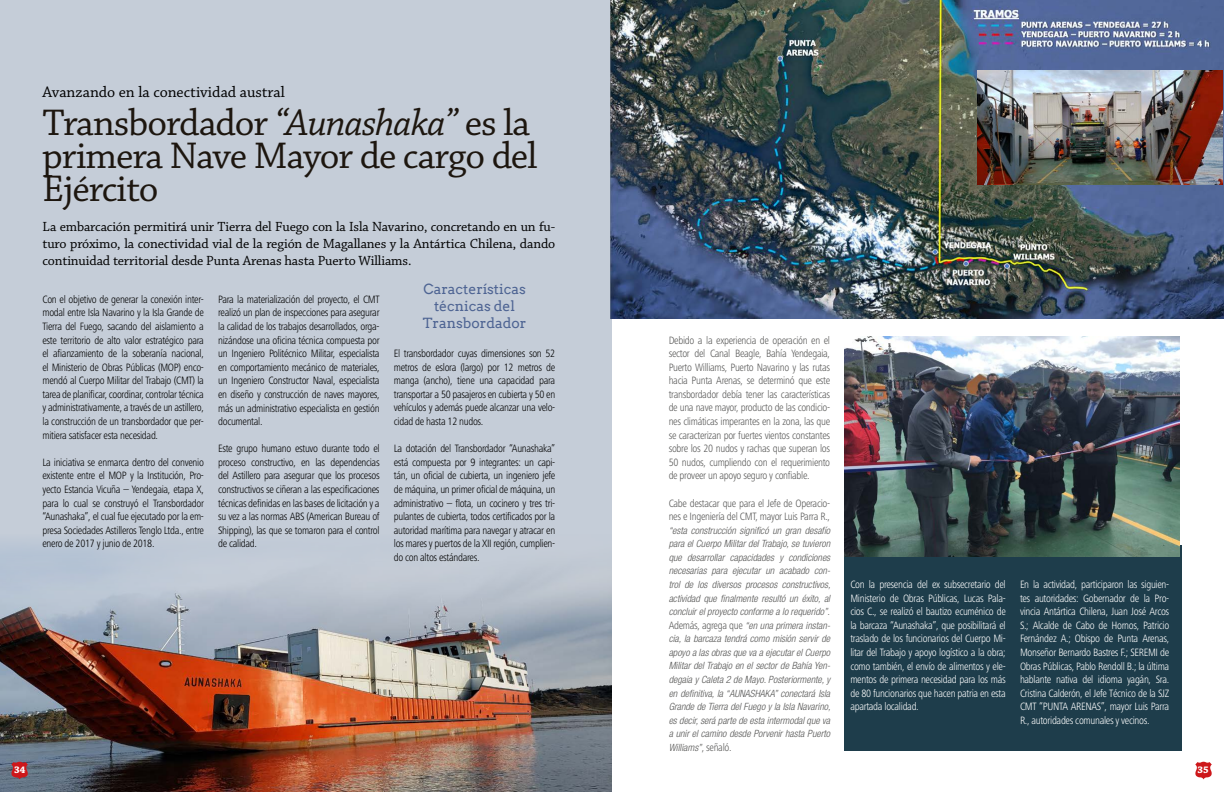
<style>
.page{position:relative;width:1224px;height:792px;background:#fff}
.page>*{position:absolute;margin:0;border:0;box-sizing:border-box;transform-origin:0 0}
.t1{font:39px/33px "Chaparral Pro";letter-spacing:-.025em;color:#1d160f}
.t2{font:16px "Chaparral Pro";color:#000}
.t3{font:14px/16.8px "Chaparral Pro";letter-spacing:-.01em;color:#000;text-align:justify}
.t4{font:14px/16.8px "Arvo";color:#4e6493;text-align:center}
.t5{font:300 condensed 11px/13.6px "Frutiger Next LTW1 G";letter-spacing:-.03em;color:#000;text-align:justify}
.t6{font:300 condensed 11px/13.6px "Frutiger Next LTW1 G";letter-spacing:-.03em;color:#fff;text-align:justify}
.t7{font:300 condensed 11px/13.6px "Frutiger Next LTW1 G";letter-spacing:-.03em;color:#575756;text-align:justify}
.t8{font:italic 300 condensed 10px/13.6px "Helvetica Neue LT Std";color:#575756;text-align:justify}
.t9{font:700 10px "Chaparral Pro";color:#fff}
.t10{font:700 6px "Arial";color:#cd171a}
.s1{font-style:italic}
.s2{font-family:"Frutiger Next LTW1 G";font-style:normal;font-size:11px}
</style>
<div class="page">
<div style="left:844px;top:546px;width:337px;height:205px;background:#1e3d4b"></div>
<div style="left:0;top:0;width:612px;height:680px;background:#c5cdd8"></div>
<img style="left:844px;top:337px;width:336px;height:219px">
<img style="left:0;top:545px;width:612px;height:247px">
<img style="left:611px;top:0;width:613px;height:319px">
<img style="left:978px;top:71px;width:245px;height:113px">
<svg style="left:11px;top:762px;width:17px;height:17px"></svg>
<svg style="left:1195px;top:762px;width:17px;height:17px"></svg>
<h2 class="t2" style="left:43px;top:83px;width:244px">Avanzando en la conectividad austral</h2>
<h1 class="t1" style="left:43px;top:108px;width:496px">Transbordador <span class="s1">“Aunashaka”</span> es la primera Nave Mayor de cargo del<br>Ejército</h1>
<p class="t3" style="left:43px;top:219px;width:514px">La embarcación permitirá unir Tierra del Fuego con la Isla Navarino, concretando en un fu&shy;turo próximo, la conectividad vial de la región de Magallanes y la Antártica Chilena, dando continuidad territorial desde Punta Arenas hasta Puerto Williams.</p>
<p class="t5" style="left:43px;top:292px;width:163px">Con el objetivo de generar la conexión inter&shy;modal entre Isla Navarino y la Isla Grande de Tierra del Fuego, sacando del aislamiento a este territorio de alto valor estratégico para el afianzamiento de la soberanía nacional, el Ministerio de Obras Públicas (MOP) enco&shy;mendó al Cuerpo Militar del Trabajo (CMT) la tarea de planificar, coordinar, controlar técnica y administrativamente, a través de un astillero, la construcción de un transbordador que per&shy;mitiera satisfacer esta necesidad.</p>
<p class="t5" style="left:43px;top:455px;width:163px">La iniciativa se enmarca dentro del convenio existente entre el MOP y la Institución, Pro&shy;yecto Estancia Vicuña – Yendegaia, etapa X, para lo cual se construyó el Transbordador “Aunashaka”, el cual fue ejecutado por la em&shy;presa Sociedades Astilleros Tenglo Ltda., entre enero de 2017 y junio de 2018.</p>
<p class="t4" style="left:423px;top:281px;width:105px">Características técnicas del<br>Transbordador</p>
<p class="t5" style="left:394px;top:347px;width:163px">El transbordador cuyas dimensiones son 52 metros de eslora (largo) por 12 metros de manga (ancho), tiene una capacidad para transportar a 50 pasajeros en cubierta y 50 en vehículos y además puede alcanzar una velo&shy;cidad de hasta 12 nudos.</p>
<p class="t5" style="left:394px;top:442px;width:163px">La dotación del Transbordador “Aunashaka” está compuesta por 9 integrantes: un capi&shy;tán, un oficial de cubierta, un ingeniero jefe de máquina, un primer oficial de máquina, un administrativo – flota, un cocinero y tres tri&shy;pulantes de cubierta, todos certificados por la autoridad marítima para navegar y atracar en los mares y puertos de la XII región, cumplien&shy;do con altos estándares.</p>
<p class="t5" style="left:218px;top:292px;width:163px">Para la materialización del proyecto, el CMT realizó un plan de inspecciones para asegurar la calidad de los trabajos desarrollados, orga&shy;nizándose una oficina técnica compuesta por un Ingeniero Politécnico Militar, especialista en comportamiento mecánico de materiales, un Ingeniero Constructor Naval, especialista en diseño y construcción de naves mayores, más un administrativo especialista en gestión documental.</p>
<p class="t5" style="left:218px;top:442px;width:163px">Este grupo humano estuvo durante todo el proceso constructivo, en las dependencias del Astillero para asegurar que los procesos constructivos se ciñeran a las especificaciones técnicas definidas en las bases de licitación y a su vez a las normas ABS (American Bureau of Shipping), las que se tomaron para el control de calidad.</p>
<p class="t7" style="left:669px;top:333px;width:163px">Debido a la experiencia de operación en el sector del Canal Beagle, Bahía Yendegaia, Puerto Williams, Puerto Navarino y las rutas hacia Punta Arenas, se determinó que este transbordador debía tener las características de una nave mayor, producto de las condicio&shy;nes climáticas imperantes en la zona, las que se caracterizan por fuertes vientos constantes sobre los 20 nudos y rachas que superan los 50 nudos, cumpliendo con el requerimiento de proveer un apoyo seguro y confiable.</p>
<p class="t7" style="left:669px;top:496px;width:163px">Cabe destacar que para el Jefe de Operacio&shy;nes e Ingeniería del CMT, mayor Luis Parra R.,</p>
<p class="t8" style="left:669px;top:524px;width:163px">“esta construcción significó un gran desafío para el Cuerpo Militar del Trabajo, se tuvieron que desarrollar capacidades y condiciones necesarias para ejecutar un acabado con&shy;trol de los diversos procesos constructivos, actividad que finalmente resultó un éxito, al concluir el proyecto conforme a lo requerido”<span class="s2">.<br>Además, agrega que</span> “en una primera instan&shy;cia, la barcaza tendrá como misión servir de apoyo a las obras que va a ejecutar el Cuerpo Militar del Trabajo en el sector de Bahía Yen&shy;degaia y Caleta 2 de Mayo. Posteriormente, y en definitiva, la “AUNASHAKA” conectará Isla Grande de Tierra del Fuego y la Isla Navarino, es decir, será parte de esta intermodal que va a unir el camino desde Porvenir hasta Puerto Williams”<span class="s2">, señaló.</span></p>
<p class="t6" style="left:850px;top:578px;width:157px">Con la presencia del ex subsecretario del Ministerio de Obras Públicas, Lucas Pala&shy;cios C., se realizó el bautizo ecuménico de la barcaza “Aunashaka”, que posibilitará el traslado de los funcionarios del Cuerpo Mi&shy;litar del Trabajo y apoyo logístico a la obra; como también, el envío de alimentos y ele&shy;mentos de primera necesidad para los más de 80 funcionarios que hacen patria en esta apartada localidad.</p>
<p class="t6" style="left:1020px;top:578px;width:151px">En la actividad, participaron las siguien&shy;tes autoridades: Gobernador de la Pro&shy;vincia Antártica Chilena, Juan José Arcos S.; Alcalde de Cabo de Hornos, Patricio Fernández A.; Obispo de Punta Arenas, Monseñor Bernardo Bastres F.; SEREMI de Obras Públicas, Pablo Rendoll B.; la última hablante nativa del idioma yagán, Sra.<br>Cristina Calderón, el Jefe Técnico de la SJZ CMT “PUNTA ARENAS”, mayor Luis Parra R., autoridades comunales y vecinos.</p>
<p class="t9" style="left:14px;top:764px;width:13px">34</p>
<p class="t9" style="left:1197px;top:764px;width:13px">35</p>
<p class="t10" style="left:21px;top:770px;width:6px">&amp;</p>
</div>
